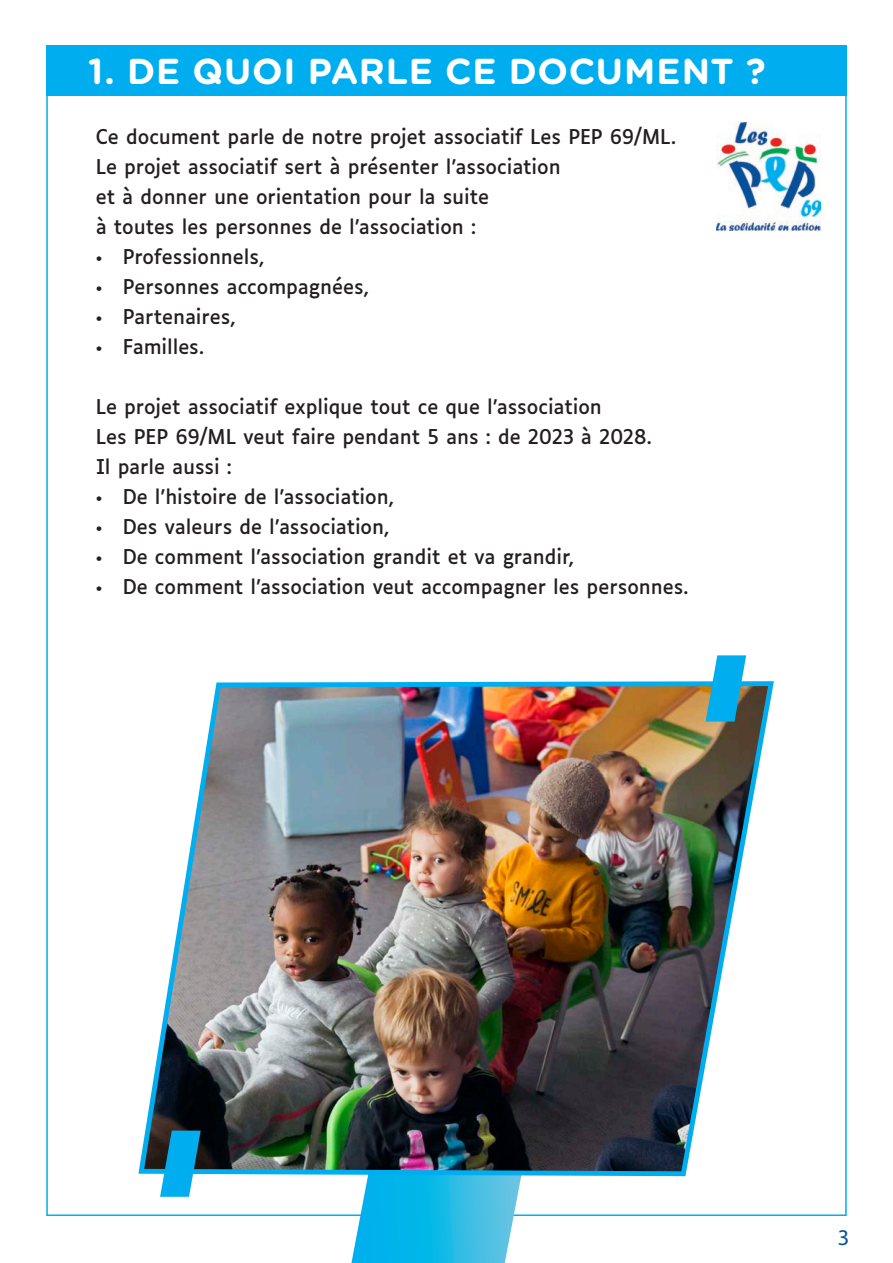
<style>
.page{position:relative;width:893px;height:1263px;background:#fff}
.page>*{position:absolute;margin:0;border:0;box-sizing:border-box;transform-origin:0 0}
.Titre_H2{font:700 36px "Gotham Rounded";letter-spacing:.02em;color:#fff}
.courant{font:22.5px "Myriad Pro";color:#01519b}
.courant-2{font:19.5px "Luciole";letter-spacing:-.005em;color:#231f20}
</style>
<div class="page">
<div style="left:46px;top:46px;width:801px;height:1170px;background:#fff;border:2px solid #00aeef"></div>
<svg style="left:351px;top:1178px;width:193px;height:85px"></svg>
<img style="left:138px;top:681px;width:636px;height:497px">
<svg style="left:160px;top:1130px;width:41px;height:67px;background:#219cca"></svg>
<svg style="left:706px;top:655px;width:40px;height:66px;background:#30abd5"></svg>
<div style="left:46px;top:46px;width:801px;height:50px;background:#00aeef"></div>
<img style="left:717px;top:123px;width:103px;height:108px">
<p class="Titre_H2" style="left:88px;top:45px;width:679px">1. DE QUOI PARLE CE DOCUMENT ?</p>
<p class="courant-2" style="left:96px;top:119px;width:582px">Ce document parle de notre projet associatif Les PEP 69/ML.</p>
<p class="courant-2" style="left:96px;top:149px;width:467px">Le projet associatif sert à présenter l’association</p>
<p class="courant-2" style="left:96px;top:179px;width:395px">et à donner une orientation pour la suite</p>
<p class="courant-2" style="left:96px;top:209px;width:382px">à toutes les personnes de l’association :</p>
<p class="courant-2" style="left:96px;top:239px;width:170px">• Professionnels,</p>
<p class="courant-2" style="left:96px;top:269px;width:274px">• Personnes accompagnées,</p>
<p class="courant-2" style="left:96px;top:299px;width:141px">• Partenaires,</p>
<p class="courant-2" style="left:96px;top:329px;width:110px">• Familles.</p>
<p class="courant-2" style="left:96px;top:389px;width:508px">Le projet associatif explique tout ce que l’association</p>
<p class="courant-2" style="left:96px;top:419px;width:558px">Les PEP 69/ML veut faire pendant 5 ans : de 2023 à 2028.</p>
<p class="courant-2" style="left:96px;top:449px;width:138px">Il parle aussi :</p>
<p class="courant-2" style="left:96px;top:479px;width:299px">• De l’histoire de l’association,</p>
<p class="courant-2" style="left:96px;top:509px;width:295px">• Des valeurs de l’association,</p>
<p class="courant-2" style="left:96px;top:539px;width:480px">• De comment l’association grandit et va grandir,</p>
<p class="courant-2" style="left:96px;top:569px;width:594px">• De comment l’association veut accompagner les personnes.</p>
<p class="courant" style="left:838px;top:1223px;width:13px">3</p>
</div>
